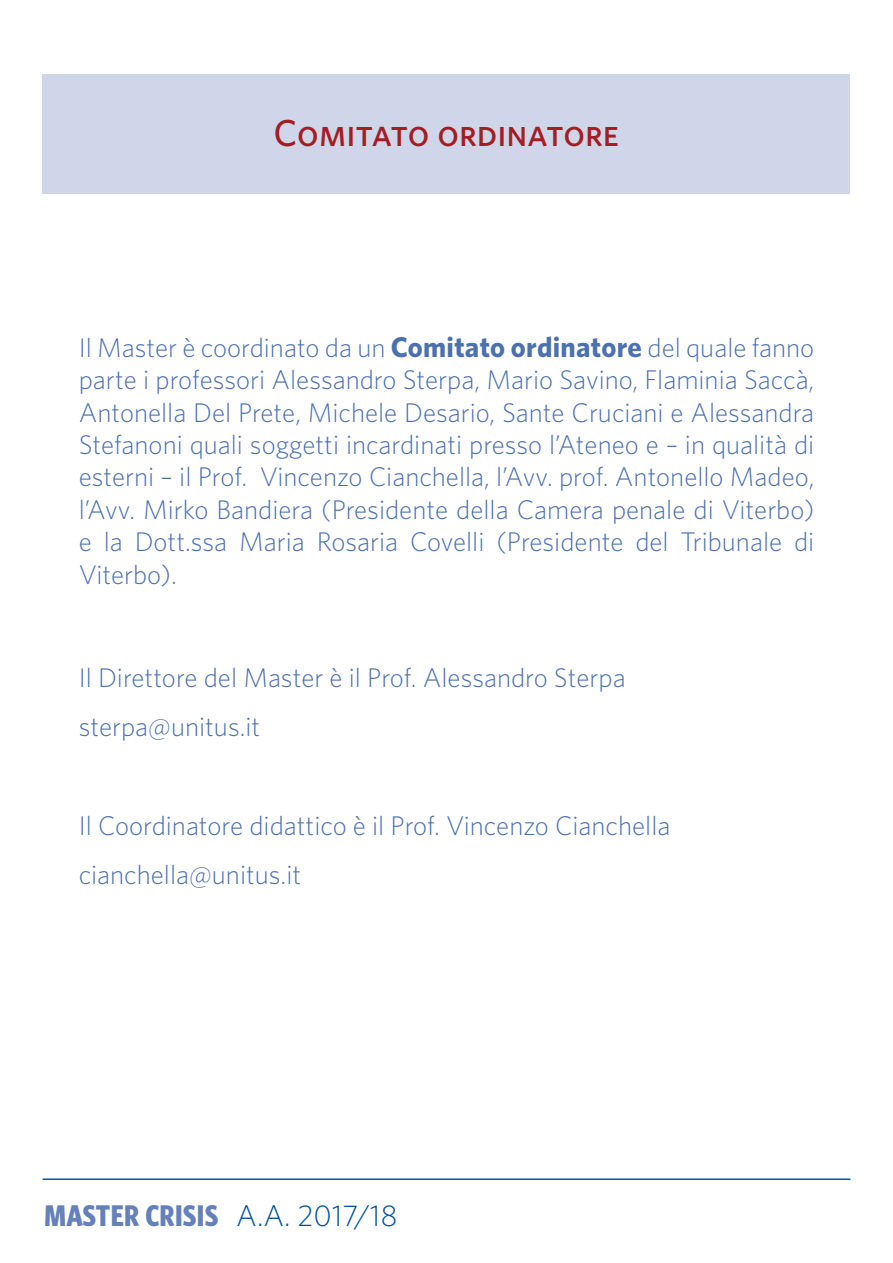
<style>
.page{position:relative;width:893px;height:1263px;background:#fff}
.page>*{position:absolute;margin:0;border:0;box-sizing:border-box;transform-origin:0 0}
.t1{font:37.5px "Whitney Medium SC";color:#a41d23}
.t2{font:700 30px "Whitney Condensed";letter-spacing:.01em;color:#6681ba}
.t3{font:300 27px/32.4px "Whitney";color:#4c71b0;text-align:justify}
.s1{font-weight:700;font-size:28.5px}
.s2{font-family:"Whitney";font-weight:300;color:#01519a}
</style>
<div class="page">
<hr style="left:43px;top:1178px;width:807px;height:2px;background:#0057ab">
<div style="left:43px;top:75px;width:807px;height:119px;background:#d0d6ea"></div>
<p class="t1" style="left:274px;top:111px;width:347px">Comitato ordinatore</p>
<p class="t3" style="left:79px;top:331px;width:737px">Il Master è coordinato da un <span class="s1">Comitato ordinatore</span> del quale fanno parte i professori Alessandro Sterpa, Mario Savino, Flaminia Saccà, Antonella Del Prete, Michele Desario, Sante Cruciani e Alessandra Stefanoni quali soggetti incardinati presso l’Ateneo e – in qualità di esterni – il Prof. Vincenzo Cianchella, l’Avv. prof. Antonello Madeo, l’Avv. Mirko Bandiera (Presidente della Camera penale di Viterbo) e la Dott.ssa Maria Rosaria Covelli (Presidente del Tribunale di Viterbo).</p>
<p class="t3" style="left:79px;top:661px;width:548px">Il Direttore del Master è il Prof. Alessandro Sterpa</p>
<p class="t3" style="left:79px;top:710px;width:183px">sterpa@unitus.it</p>
<p class="t3" style="left:79px;top:809px;width:593px">Il Coordinatore didattico è il Prof. Vincenzo Cianchella</p>
<p class="t3" style="left:79px;top:858px;width:224px">cianchella@unitus.it</p>
<p class="t2" style="left:45px;top:1198px;width:355px">MASTER CRISIS <span class="s2">A.A. 2017/18</span></p>
</div>
